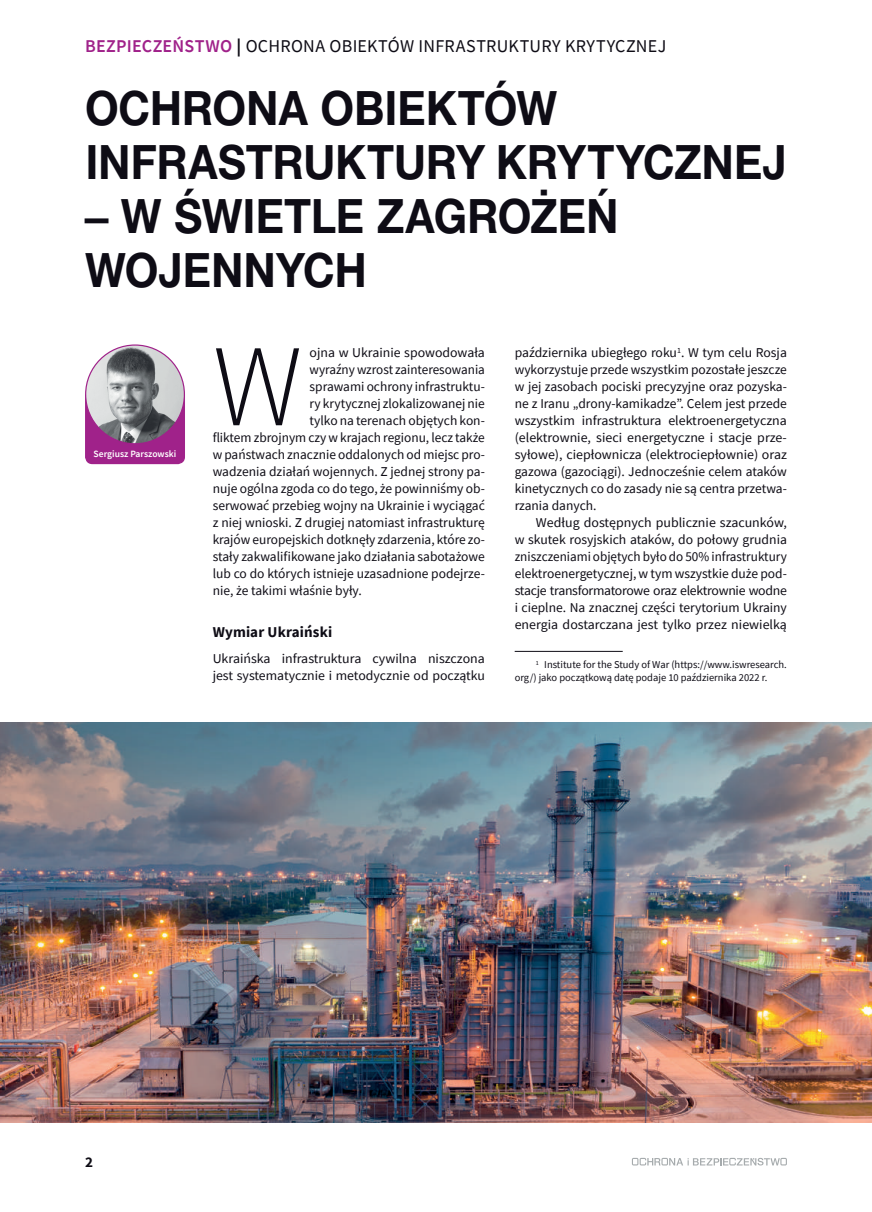
<style>
.page{position:relative;width:872px;height:1212px;background:#fff}
.page>*{position:absolute;margin:0;border:0;box-sizing:border-box;transform-origin:0 0}
.t1{font:300 116.7px "Source Sans Pro";color:#0e0c15}
.t2{font:700 47.1px/53.8px "Switzer TTEFN";letter-spacing:-.01em;color:#0e0c15;scale:.9 1}
.t3{font:18px "Source Sans Pro";letter-spacing:.015em;color:#0e0c15}
.t4{font:700 15px "Source Sans Pro";letter-spacing:.01em;color:#0e0c15}
.t5{font:13.5px/17px "Source Sans Pro";color:#0e0c15;text-align:justify}
.t6{font:10.5px/12.6px "Source Sans Pro";color:#0e0c15}
.t7{font:600 9.6px "Source Sans Pro";color:#fff}
.s1{font-weight:600;color:#a0228a}
.s2{font-weight:700}
</style>
<div class="page">
<svg style="left:632px;top:1158px;width:155px;height:8px"></svg>
<hr style="left:514px;top:651px;width:108px;height:1px;background:#0e0c15">
<div style="left:85px;top:401px;width:100px;height:64px;background:#a0228a"></div>
<img style="left:86px;top:345px;width:98px;height:99px;border-radius:49px">
<img style="left:0;top:723px;width:872px;height:400px">
<h3 class="t3" style="left:85px;top:35px;width:583px"><span class="s1">BEZPIECZEŃSTWO</span> <span class="s2">|</span> Ochrona Obiektów I nfrastruktury Krytycznej</h3>
<h2 class="t2" style="left:85px;top:82px;width:781px">OCHRONA OBIEKTÓW<br>I NFRASTRUKTURY KRYTYCZNEJ</h2>
<h2 class="t2" style="left:85px;top:190px;width:594px">– W ŚWIETLE ZAGROŻEŃ<br>WOJENNYCH</h2>
<p class="t7" style="left:94px;top:448px;width:84px">Sergiusz Parszowski</p>
<h1 class="t1" style="left:213px;top:315px;width:91px">W</h1>
<p class="t5" style="left:309px;top:344px;width:177px">ojna w Ukrainie spowodowała</p>
<p class="t5" style="left:309px;top:361px;width:177px">wyraźny wzrost zainteresowania</p>
<p class="t5" style="left:309px;top:378px;width:177px">sprawami ochrony infrastruktu-</p>
<p class="t5" style="left:309px;top:395px;width:177px">ry krytycznej zlokalizowanej nie</p>
<p class="t5" style="left:309px;top:412px;width:177px">tylko na terenach objętych kon-</p>
<p class="t5" style="left:213px;top:429px;width:274px">fliktem zbrojnym czy w krajach regionu, lecz także</p>
<p class="t5" style="left:213px;top:446px;width:274px">w państwach znacznie oddalonych od miejsc pro-</p>
<p class="t5" style="left:213px;top:463px;width:274px">wadzenia działań wojennych. Z jednej strony pa-</p>
<p class="t5" style="left:213px;top:480px;width:274px">nuje ogólna zgoda co do tego, że powinniśmy ob-</p>
<p class="t5" style="left:213px;top:497px;width:274px">serwować przebieg wojny na Ukrainie i wyciągać</p>
<p class="t5" style="left:213px;top:514px;width:274px">z niej wnioski. Z drugiej natomiast infrastrukturę</p>
<p class="t5" style="left:213px;top:531px;width:274px">krajów europejskich dotknęły zdarzenia, które zo-</p>
<p class="t5" style="left:213px;top:548px;width:274px">stały zakwalifikowane jako działania sabotażowe</p>
<p class="t5" style="left:213px;top:565px;width:274px">lub co do których istnieje uzasadnione podejrze-</p>
<p class="t5" style="left:213px;top:582px;width:150px">nie, że takimi właśnie były.</p>
<p class="t4" style="left:213px;top:622px;width:121px">Wymiar Ukraiński</p>
<p class="t5" style="left:213px;top:650px;width:274px">Ukraińska infrastruktura cywilna niszczona jest systematycznie i metodycznie od początku</p>
<p class="t5" style="left:514px;top:344px;width:274px">października ubiegłego roku<sup>1</sup>. W tym celu Rosja wykorzystuje przede wszystkim pozostałe jeszcze w jej zasobach pociski precyzyjne oraz pozyska&shy;ne z Iranu „drony-kamikadze”. Celem jest przede wszystkim infrastruktura elektroenergetyczna (elektrownie, sieci energetyczne i stacje prze&shy;syłowe), ciepłownicza (elektrociepłownie) oraz gazowa (gazociągi). Jednocześnie celem ataków kinetycznych co do zasady nie są centra przetwa&shy;rzania danych.</p>
<p class="t5" style="left:514px;top:514px;width:274px;text-indent:21px">Według dostępnych publicznie szacunków, w skutek rosyjskich ataków, do połowy grudnia zniszczeniami objętych było do 50% infrastruktury elektroenergetycznej, w tym wszystkie duże pod&shy;stacje transformatorowe oraz elektrownie wodne i cieplne. Na znacznej części terytorium Ukrainy energia dostarczana jest tylko przez niewielką</p>
<p class="t6" style="left:514px;top:658px;width:274px;text-indent:21px"><sup>1</sup> Institute for the Study of War (https://www.iswresearch. org/) jako początkową datę podaje 10 października 2022 r.</p>
<p class="t4" style="left:85px;top:1152px;width:9px">2</p>
</div>
